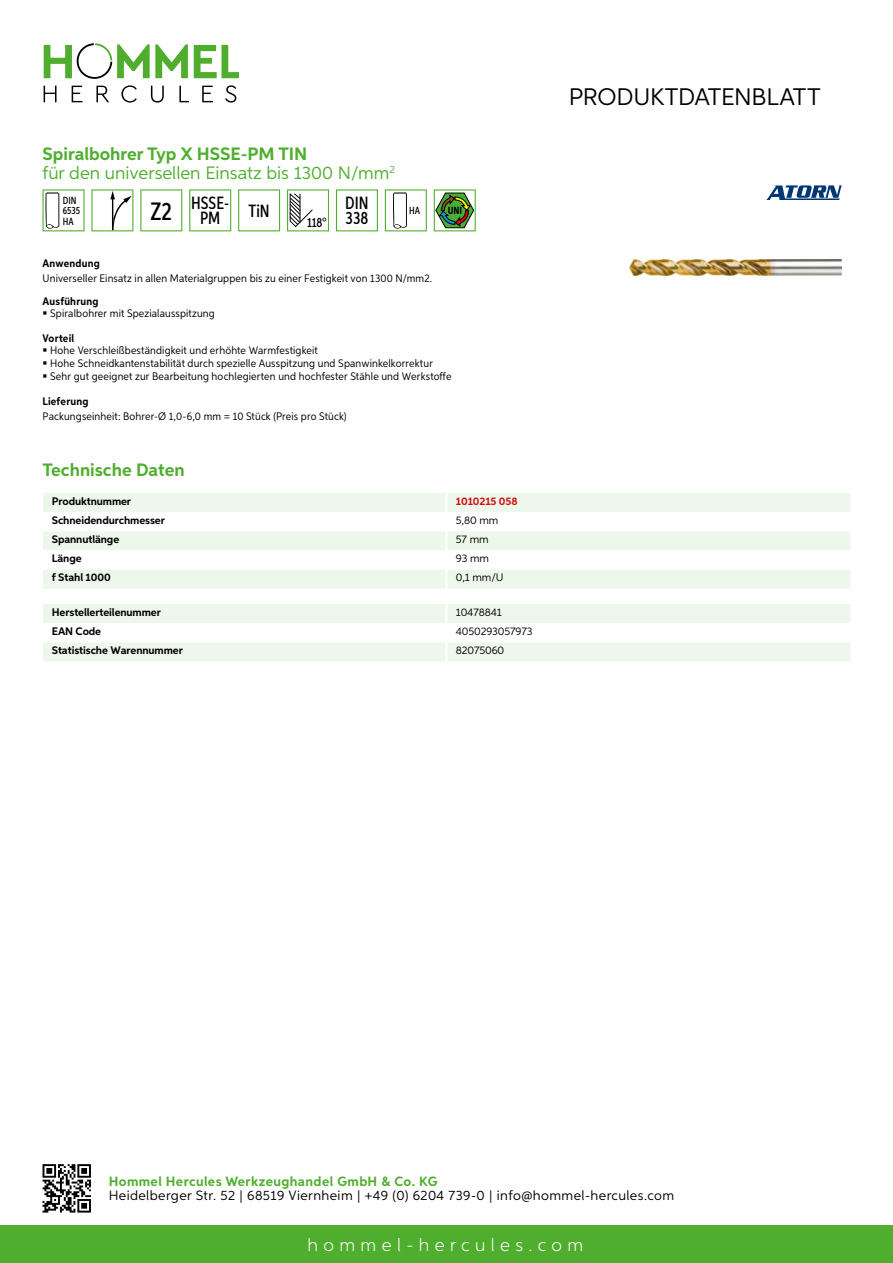
<style>
.page{position:relative;width:893px;height:1263px;background:#fff}
.page>*{position:absolute;margin:0;border:0;box-sizing:border-box;transform-origin:0 0}
.t1{font:24px "Aspira";letter-spacing:-.01em;color:#000}
.t2{font:18px/19.8px "Aspira";color:#50ae2f}
.t3{font:300 18px "Aspira";letter-spacing:.3em;color:#fff}
.t4{font:700 18px "Aspira";color:#50ae2f}
.t5{font:500 17.85px/14.9px "Aspira XX Nar";color:#000}
.t6{font:13.5px "Aspira";letter-spacing:.03em;color:#000}
.t7{font:700 13.5px "Aspira";letter-spacing:.03em;color:#50ae2f}
.t8{font:500 13.35px "Aspira XX Nar";color:#000}
.t9{font:10.95px/12.8px "Aspira Nar";letter-spacing:.015em;color:#000}
.t10{font:700 10.95px "Aspira";letter-spacing:-.01em;color:#000}
.t11{font:10.95px "Aspira";letter-spacing:-.01em;color:#000}
.t12{font:700 10.95px "Aspira Nar";letter-spacing:.02em;color:#000}
.t13{font:700 10.95px "Aspira";letter-spacing:-.01em;color:#cd1013}
.t14{font:500 10.35px/10.4px "Aspira XX Nar";color:#000}
.t15{font:700 10.35px "Aspira XX Nar";color:#000}
.s1{font-weight:700}
.s2{font-size:25.2px}
</style>
<div class="page">
<div style="left:0;top:1226px;width:893px;height:37px;background:#50ae2f"></div>
<svg style="left:43px;top:1164px;width:48px;height:48px"></svg>
<svg style="left:194px;top:45px;width:45px;height:33px"></svg>
<svg style="left:44px;top:43px;width:144px;height:36px"></svg>
<svg style="left:44px;top:86px;width:13px;height:16px"></svg>
<svg style="left:72px;top:86px;width:10px;height:16px"></svg>
<svg style="left:96px;top:86px;width:13px;height:16px"></svg>
<svg style="left:121px;top:85px;width:16px;height:18px"></svg>
<svg style="left:151px;top:86px;width:13px;height:17px"></svg>
<svg style="left:179px;top:86px;width:10px;height:16px"></svg>
<svg style="left:202px;top:86px;width:11px;height:16px"></svg>
<svg style="left:225px;top:85px;width:11px;height:18px"></svg>
<div style="left:43px;top:493px;width:807px;height:96px;background:#eef7eb"></div>
<svg style="left:43px;top:512px;width:807px;height:57px"></svg>
<hr style="left:445px;top:493px;width:3px;height:19px;background:#fff">
<hr style="left:445px;top:512px;width:3px;height:19px;background:#fff">
<hr style="left:445px;top:531px;width:3px;height:19px;background:#fff">
<hr style="left:445px;top:550px;width:3px;height:19px;background:#fff">
<hr style="left:445px;top:569px;width:3px;height:20px;background:#fff">
<svg style="left:43px;top:604px;width:807px;height:57px"></svg>
<hr style="left:445px;top:642px;width:3px;height:19px;background:#fff">
<svg style="left:43px;top:189px;width:42px;height:42px"></svg>
<svg style="left:91px;top:189px;width:42px;height:42px"></svg>
<svg style="left:140px;top:189px;width:42px;height:42px"></svg>
<svg style="left:189px;top:189px;width:42px;height:42px"></svg>
<svg style="left:238px;top:189px;width:42px;height:42px"></svg>
<svg style="left:287px;top:189px;width:42px;height:42px"></svg>
<svg style="left:336px;top:189px;width:42px;height:42px"></svg>
<svg style="left:385px;top:189px;width:42px;height:42px"></svg>
<svg style="left:434px;top:189px;width:42px;height:42px"></svg>
<img style="left:629px;top:259px;width:213px;height:16px">
<svg style="left:766px;top:185px;width:76px;height:15px"></svg>
<h2 class="t2" style="left:43px;top:143px;width:354px"><span class="s1">Spiralbohrer Typ X HSSE-PM TIN<br></span>für den universellen Einsatz bis 1300 N/mm<sup>2</sup></h2>
<p class="t14" style="left:63px;top:195px;width:19px">DIN<br>6535<br>HA</p>
<h3 class="t5" style="left:200px;top:196px;width:31px;text-indent:-49px"><span class="s2">Z2</span> HSSE-<br>PM</h3>
<h3 class="t5" style="left:249px;top:203px;width:22px">TiN</h3>
<p class="t8" style="left:307px;top:215px;width:21px">118°</p>
<h3 class="t5" style="left:345px;top:196px;width:25px">DIN<br>338</h3>
<p class="t14" style="left:409px;top:205px;width:12px">HA</p>
<p class="t15" style="left:448px;top:205px;width:16px">UNI</p>
<p class="t12" style="left:43px;top:257px;width:59px">Anwendung</p>
<p class="t9" style="left:43px;top:272px;width:391px">Universeller Einsatz in allen Materialgruppen bis zu einer Festigkeit von 1300 N/mm2.</p>
<p class="t12" style="left:43px;top:294px;width:58px">Ausführung</p>
<p class="t9" style="left:50px;top:307px;width:166px">Spiralbohrer mit Spezialausspitzung</p>
<p class="t12" style="left:43px;top:331px;width:33px">Vorteil</p>
<p class="t9" style="left:50px;top:344px;width:403px">Hohe Verschleißbeständigkeit und erhöhte Warmfestigkeit<br>Hohe Schneidkantenstabilität durch spezielle Ausspitzung und Spanwinkelkorrektur<br>Sehr gut geeignet zur Bearbeitung hochlegierten und hochfester Stähle und Werkstoffe</p>
<p class="t12" style="left:43px;top:395px;width:47px">Lieferung</p>
<p class="t9" style="left:43px;top:410px;width:306px">Packungseinheit: Bohrer-Ø 1,0-6,0 mm = 10 Stück (Preis pro Stück)</p>
<h2 class="t4" style="left:43px;top:459px;width:144px">Technische Daten</h2>
<p class="t10" style="left:52px;top:494px;width:81px">Produktnummer</p>
<p class="t13" style="left:456px;top:494px;width:63px">1010215 058</p>
<p class="t10" style="left:52px;top:514px;width:115px">Schneidendurchmesser</p>
<p class="t11" style="left:456px;top:514px;width:44px">5,80 mm</p>
<p class="t10" style="left:52px;top:533px;width:69px">Spannutlänge</p>
<p class="t11" style="left:456px;top:533px;width:34px">57 mm</p>
<p class="t10" style="left:52px;top:552px;width:31px">Länge</p>
<p class="t11" style="left:456px;top:552px;width:35px">93 mm</p>
<p class="t10" style="left:52px;top:571px;width:60px">f Stahl 1000</p>
<p class="t11" style="left:456px;top:571px;width:47px">0,1 mm/U</p>
<p class="t10" style="left:52px;top:605px;width:111px">Herstellerteilenummer</p>
<p class="t11" style="left:456px;top:606px;width:47px">10478841</p>
<p class="t10" style="left:52px;top:625px;width:51px">EAN Code</p>
<p class="t11" style="left:456px;top:625px;width:78px">4050293057973</p>
<p class="t10" style="left:52px;top:644px;width:132px">Statistische Warennummer</p>
<p class="t11" style="left:456px;top:644px;width:50px">82075060</p>
<h1 class="t1" style="left:569px;top:82px;width:253px">Produktdatenblatt</h1>
<p class="t7" style="left:109px;top:1172px;width:330px">Hommel Hercules Werkzeughandel GmbH &amp; Co. KG</p>
<p class="t6" style="left:109px;top:1187px;width:567px">Heidelberger Str. 52 | 68519 Viernheim | +49 (0) 6204 739-0 | info@hommel-hercules.com</p>
<h2 class="t3" style="left:307px;top:1234px;width:277px">hommel-hercules.com</h2>
</div>
